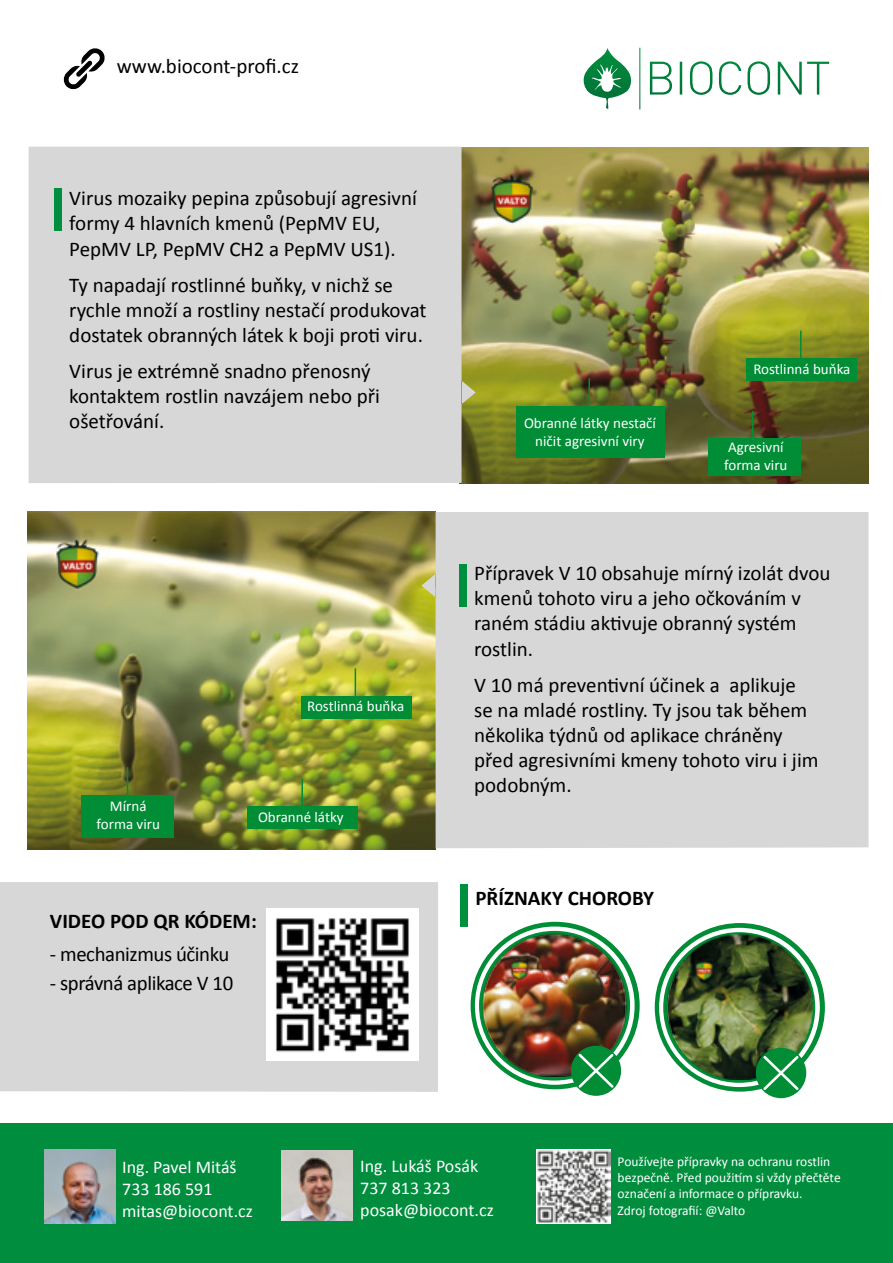
<style>
.page{position:relative;width:893px;height:1263px;background:#fff}
.page>*{position:absolute;margin:0;border:0;box-sizing:border-box;transform-origin:0 0}
.t1{font:21px/25.2px "Calibri";color:#000}
.t2{font:21px "Calibri";letter-spacing:-.02em;color:#000}
.t3{font:700 21px "Calibri";color:#000}
.t4{font:18px/21.6px "Calibri";color:#fff}
.t5{font:15px/18px "Calibri";color:#fff;text-align:center}
.t6{font:13.5px/16.2px "Calibri";color:#fff}
</style>
<div class="page">
<div style="left:0;top:1124px;width:893px;height:139px;background:#008e3e"></div>
<img style="left:537px;top:1150px;width:73px;height:73px">
<svg style="left:583px;top:48px;width:246px;height:61px"></svg>
<svg style="left:64px;top:48px;width:41px;height:41px"></svg>
<img style="left:281px;top:1150px;width:72px;height:71px">
<img style="left:44px;top:1149px;width:71px;height:75px">
<img style="left:476px;top:147px;width:392px;height:336px">
<div style="left:29px;top:146px;width:447px;height:337px;background:#d7d7d7"></div>
<div style="left:54px;top:188px;width:8px;height:43px;background:#008f3e"></div>
<img style="left:27px;top:512px;width:408px;height:337px">
<div style="left:421px;top:511px;width:447px;height:337px;background:#d7d7d7"></div>
<div style="left:459px;top:564px;width:8px;height:43px;background:#008f3e"></div>
<div style="left:460px;top:884px;width:8px;height:43px;background:#008f3e"></div>
<img style="left:470px;top:932px;width:124px;height:145px">
<div style="left:571px;top:1046px;width:50px;height:50px;background:#008d36;border-radius:50%"></div>
<svg style="left:579px;top:1054px;width:34px;height:34px"></svg>
<img style="left:594px;top:932px;width:231px;height:147px">
<div style="left:756px;top:1048px;width:50px;height:50px;background:#008d36;border-radius:50%"></div>
<svg style="left:763px;top:1056px;width:35px;height:34px"></svg>
<div style="left:0;top:882px;width:438px;height:210px;background:#d7d7d7"></div>
<img style="left:267px;top:909px;width:151px;height:151px">
<svg style="left:800px;top:331px;width:1px;height:27px"></svg>
<svg style="left:355px;top:668px;width:1px;height:28px"></svg>
<hr style="left:301px;top:778px;width:2px;height:28px;background:#008d36">
<svg style="left:127px;top:767px;width:1px;height:28px"></svg>
<svg style="left:752px;top:411px;width:1px;height:27px"></svg>
<hr style="left:588px;top:378px;width:2px;height:28px;background:#008d36">
<div style="left:746px;top:358px;width:111px;height:23px;background:#008d36"></div>
<div style="left:301px;top:696px;width:110px;height:23px;background:#008d36"></div>
<div style="left:248px;top:806px;width:110px;height:23px;background:#008d36"></div>
<div style="left:82px;top:795px;width:92px;height:42px;background:#008d36"></div>
<div style="left:708px;top:438px;width:93px;height:38px;background:#008d36"></div>
<div style="left:516px;top:406px;width:148px;height:51px;background:#008d36"></div>
<p class="t1" style="left:117px;top:53px;width:184px">www.biocont-profi.cz</p>
<p class="t1" style="left:69px;top:186px;width:349px">Virus mozaiky pepina způsobují agresivní formy 4 hlavních kmenů (PepMV EU,<br>PepMV LP, PepMV CH2 a PepMV US1).</p>
<p class="t1" style="left:69px;top:272px;width:359px">Ty napadají rostlinné buňky, v nichž se rychle množí a rostliny nestačí produkovat dostatek obranných látek k boji proti viru.</p>
<p class="t1" style="left:69px;top:358px;width:312px">Virus je extrémně snadno přenosný kontaktem rostlin navzájem nebo při ošetřování.</p>
<p class="t5" style="left:307px;top:697px;width:99px">Rostlinná buňka</p>
<p class="t5" style="left:97px;top:797px;width:65px">Mírná forma viru</p>
<p class="t5" style="left:258px;top:808px;width:87px">Obranné látky</p>
<p class="t3" style="left:50px;top:908px;width:208px">VIDEO POD QR KÓDEM:</p>
<p class="t2" style="left:50px;top:941px;width:181px">- mechanizmus účinku</p>
<p class="t2" style="left:50px;top:969px;width:185px">- správná aplikace V 10</p>
<p class="t5" style="left:524px;top:414px;width:133px">Obranné látky nestačí ničit agresivní viry</p>
<p class="t5" style="left:753px;top:360px;width:99px">Rostlinná buňka</p>
<p class="t5" style="left:724px;top:438px;width:65px;text-align:left">Agresivní forma viru</p>
<p class="t1" style="left:474px;top:560px;width:358px">Přípravek V 10 obsahuje mírný izolát dvou kmenů tohoto viru a jeho očkováním v raném stádiu aktivuje obranný systém rostlin.</p>
<p class="t1" style="left:474px;top:672px;width:346px">V 10 má preventivní účinek a aplikuje se na mladé rostliny. Ty jsou tak během několika týdnů od aplikace chráněny před agresivními kmeny tohoto viru i jim podobným.</p>
<p class="t3" style="left:475px;top:885px;width:180px">PŘÍZNAKY CHOROBY</p>
<p class="t4" style="left:122px;top:1157px;width:132px">Ing. Pavel Mitáš<br>733 186 591 mitas@biocont.cz</p>
<p class="t4" style="left:360px;top:1155px;width:135px">Ing. Lukáš Posák<br>737 813 323 posak@biocont.cz</p>
<p class="t6" style="left:618px;top:1153px;width:225px">Používejte přípravky na ochranu rostlin bezpečně. Před použitím si vždy přečtěte označení a informace o přípravku.<br>Zdroj fotografií: @Valto</p>
</div>
